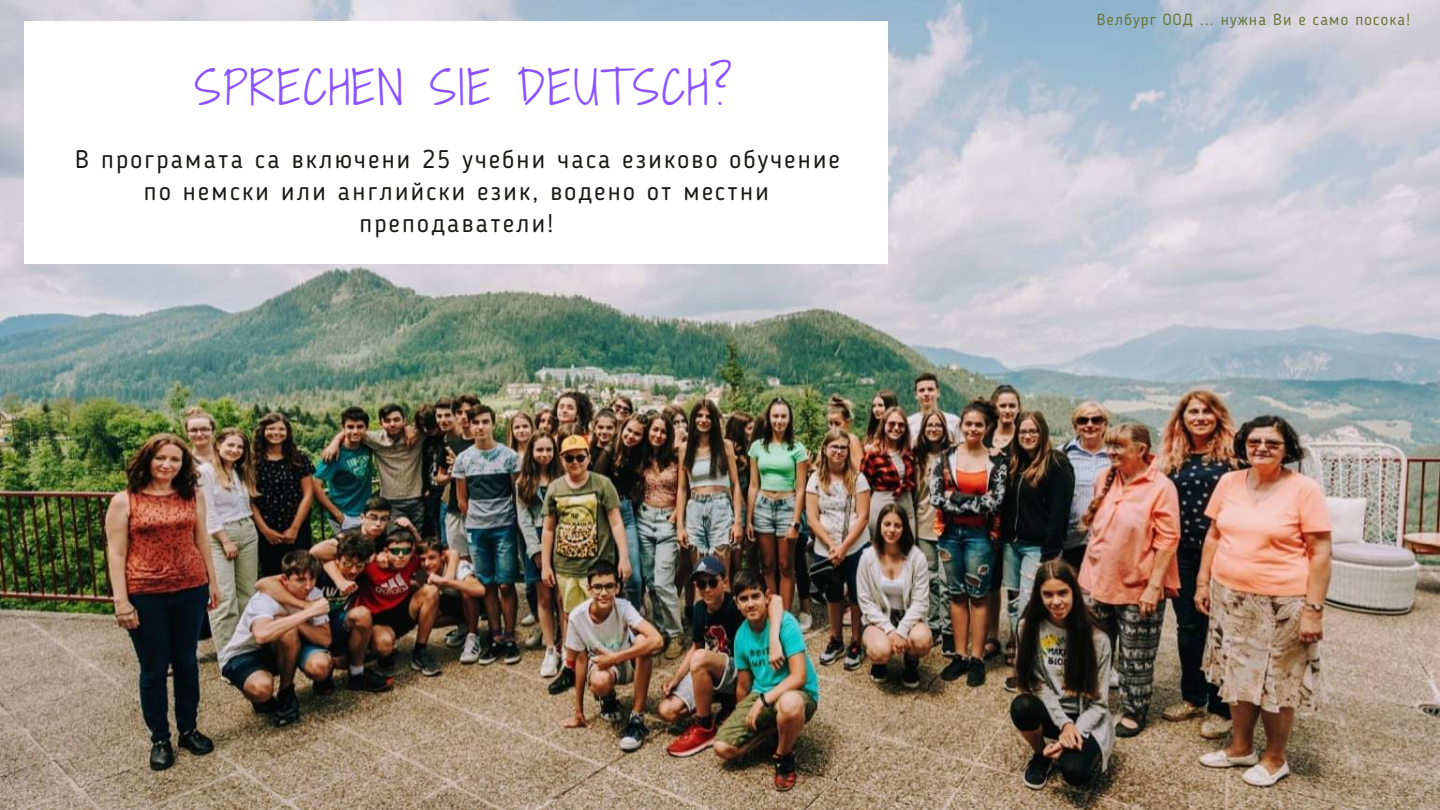
<style>
.page{position:relative;width:1440px;height:810px;background:#fff}
.page>*{position:absolute;margin:0;border:0;box-sizing:border-box;transform-origin:0 0}
.t1{font:44.7px "Shadows Into Light Two";letter-spacing:.05em;color:#8c52ff}
.t2{font:25.3px/32.2px "Blogger Sans";letter-spacing:.09em;color:#191816;text-align:center}
.t3{font:16px "Blogger Sans";letter-spacing:.075em;color:#667538}
</style>
<div class="page">
<img style="left:0;top:0;width:1440px;height:810px">
<img style="left:25px;top:22px;width:863px;height:242px">
<h1 class="t1" style="left:195px;top:55px;width:539px">SPRECHEN SIE DEUTSCH?</h1>
<p class="t2" style="left:75px;top:145px;width:766px">В програмата са включени 25 учебни часа езиково обучение по немски или английски език, водено от местни преподаватели!</p>
<p class="t3" style="left:1097px;top:13px;width:315px">Велбург ООД ... нужна Ви е само посока!</p>
</div>
